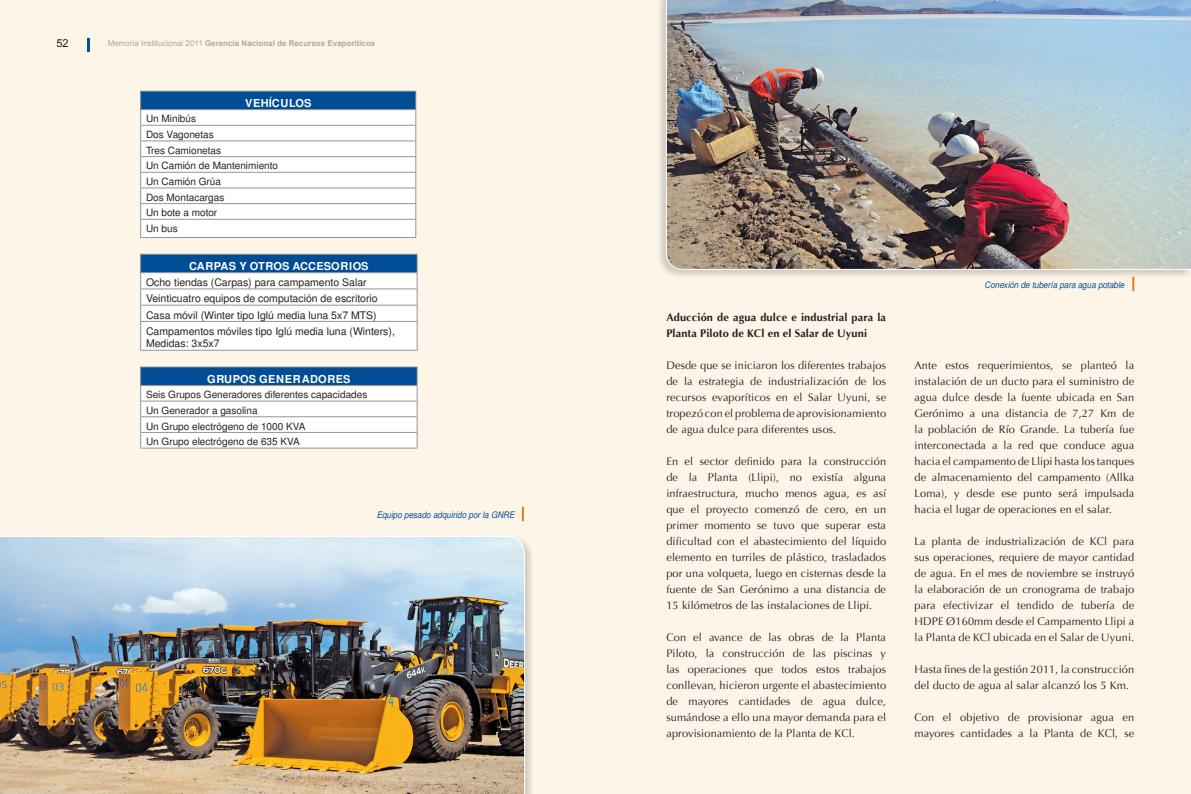
<style>
.page{position:relative;width:1191px;height:794px;background:#fff}
.page>*{position:absolute;margin:0;border:0;box-sizing:border-box;transform-origin:0 0}
.t1{font:11px/16px "Optima";letter-spacing:.01em;color:#231f20;text-align:justify}
.t2{font:700 11px/16px "Optima";letter-spacing:.01em;color:#231f20}
.t3{font:700 11px "Free Sans";color:#fff}
.t4{font:700 11px "Free Sans";letter-spacing:.055em;color:#fff}
.t5{font:700 11px "Free Sans";letter-spacing:.03em;color:#fff}
.t6{font:11px "Arial";color:#231f20}
.t7{font:10.5px/16.2px "Free Sans";color:#231f20}
.t8{font:10px/15.7px "Free Sans";color:#231f20}
.t9{font:italic 9px "Free Sans";color:#014d95;scale:.9 1}
.t10{font:700 8px "Arial";color:#a8a9ad}
.s1{font-weight:400}
</style>
<div class="page">
<div style="left:595px;top:0;width:596px;height:794px;background:#fef5e9"></div>
<div style="left:0;top:0;width:595px;height:794px;background:#fef5e9"></div>
<svg style="left:87px;top:38px;width:3px;height:13px"></svg>
<hr style="left:140px;top:91px;width:276px;height:1px;background:#939598">
<svg style="left:140px;top:92px;width:276px;height:145px;background:#dae3ec"></svg>
<hr style="left:140px;top:237px;width:276px;height:1px;background:#939598">
<hr style="left:140px;top:254px;width:277px;height:1px;background:#939598">
<svg style="left:140px;top:255px;width:278px;height:95px;background:#cbd9e6"></svg>
<hr style="left:140px;top:350px;width:277px;height:1px;background:#939598">
<hr style="left:140px;top:366px;width:277px;height:1px;background:#939598">
<svg style="left:140px;top:367px;width:278px;height:81px;background:#c1d1e1"></svg>
<hr style="left:140px;top:448px;width:277px;height:1px;background:#939598">
<div style="left:0;top:534px;width:534px;height:260px;background:#231f20;opacity:.2"></div>
<img style="left:0;top:536px;width:525px;height:258px">
<div style="left:656px;top:0;width:535px;height:279px;background:#231f20;opacity:.2"></div>
<img style="left:666px;top:0;width:525px;height:270px">
<svg style="left:522px;top:506px;width:2px;height:15px"></svg>
<svg style="left:1132px;top:277px;width:2px;height:14px"></svg>
<p class="t6" style="left:56px;top:36px;width:14px">52</p>
<p class="t10" style="left:108px;top:38px;width:269px"><span class="s1">Memoria Institucional 2011</span> Gerencia Nacional de Recursos Evaporiticos</p>
<p class="t5" style="left:245px;top:94px;width:68px">VEHÍCULOS</p>
<p class="t8" style="left:146px;top:111px;width:133px">Un Minibús<br>Dos Vagonetas<br>Tres Camionetas<br>Un Camión de Mantenimiento<br>Un Camión Grúa<br>Dos Montacargas<br>Un bote a motor<br>Un bus</p>
<p class="t3" style="left:189px;top:257px;width:181px">CARPAS Y OTROS ACCESORIOS</p>
<p class="t7" style="left:146px;top:274px;width:250px">Ocho tiendas (Carpas) para campamento Salar Veinticuatro equipos de computación de escritorio Casa móvil (Winter tipo Iglú media luna 5x7 MTS)<br>Campamentos móviles tipo Iglú media luna (Winters),</p>
<p class="t7" style="left:146px;top:336px;width:75px">Medidas: 3x5x7</p>
<p class="t4" style="left:207px;top:370px;width:145px">GRUPOS GENERADORES</p>
<p class="t8" style="left:146px;top:387px;width:223px">Seis Grupos Generadores diferentes capacidades Un Generador a gasolina<br>Un Grupo electrógeno de 1000 KVA<br>Un Grupo electrógeno de 635 KVA</p>
<p class="t9" style="left:377px;top:508px;width:154px">Equipo pesado adquirido por la GNRE</p>
<p class="t2" style="left:666px;top:309px;width:221px">Aducción de agua dulce e industrial para la<br>Planta Piloto de KCl en el Salar de Uyuni</p>
<p class="t1" style="left:666px;top:357px;width:221px">Desde que se iniciaron los diferentes trabajos de la estrategia de industrialización de los recursos evaporíticos en el Salar Uyuni, se tropezó con el problema de aprovisionamiento de agua dulce para diferentes usos.</p>
<p class="t1" style="left:666px;top:453px;width:221px">En el sector definido para la construcción de la Planta (Llipi), no existía alguna infraestructura, mucho menos agua, es así que el proyecto comenzó de cero, en un primer momento se tuvo que superar esta dificultad con el abastecimiento del líquido elemento en turriles de plástico, trasladados por una volqueta, luego en cisternas desde la fuente de San Gerónimo a una distancia de 15 kilómetros de las instalaciones de Llipi.</p>
<p class="t1" style="left:666px;top:629px;width:221px">Con el avance de las obras de la Planta Piloto, la construcción de las piscinas y las operaciones que todos estos trabajos conllevan, hicieron urgente el abastecimiento de mayores cantidades de agua dulce, sumándose a ello una mayor demanda para el aprovisionamiento de la Planta de KCl.</p>
<p class="t9" style="left:984px;top:278px;width:157px">Conexión de tubería para agua potable</p>
<p class="t1" style="left:914px;top:357px;width:221px">Ante estos requerimientos, se planteó la instalación de un ducto para el suministro de agua dulce desde la fuente ubicada en San Gerónimo a una distancia de 7,27 Km de la población de Río Grande. La tubería fue interconectada a la red que conduce agua hacia el campamento de Llipi hasta los tanques de almacenamiento del campamento (Allka Loma), y desde ese punto será impulsada hacia el lugar de operaciones en el salar.</p>
<p class="t1" style="left:914px;top:533px;width:221px">La planta de industrialización de KCl para sus operaciones, requiere de mayor cantidad de agua. En el mes de noviembre se instruyó la elaboración de un cronograma de trabajo para efectivizar el tendido de tubería de HDPE Ø160mm desde el Campamento Llipi a la Planta de KCl ubicada en el Salar de Uyuni.</p>
<p class="t1" style="left:914px;top:661px;width:221px">Hasta fines de la gestión 2011, la construcción del ducto de agua al salar alcanzó los 5 Km.</p>
<p class="t1" style="left:914px;top:709px;width:221px">Con el objetivo de provisionar agua en mayores cantidades a la Planta de KCl, se</p>
</div>
